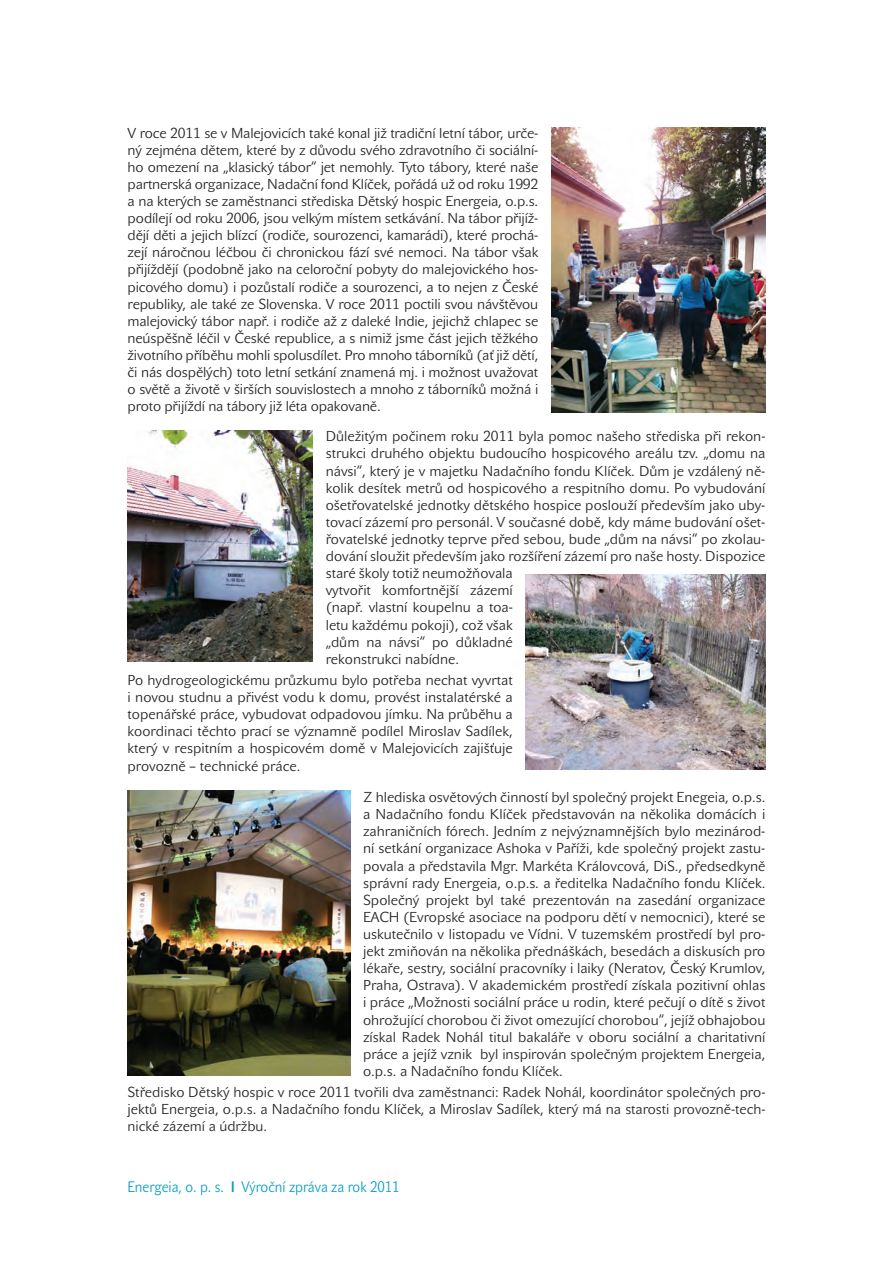
<style>
.page{position:relative;width:893px;height:1263px;background:#fff}
.page>*{position:absolute;margin:0;border:0;box-sizing:border-box;transform-origin:0 0}
.t1{font:15px "John Sans Lite Pro";color:#009cc4;scale:.9 1}
.t2{font:14.25px/17.1px "John Sans Lite Pro";color:#231f20;text-align:justify}
.t3{font:14.1px "John Sans Lite Pro";color:#231f20}
.s1{font-size:14.1px}
.s2{font-weight:700}
</style>
<div class="page">
<img style="left:551px;top:128px;width:214px;height:284px">
<img style="left:128px;top:430px;width:185px;height:232px">
<img style="left:526px;top:575px;width:239px;height:195px">
<img style="left:128px;top:790px;width:222px;height:285px">
<p class="t2" style="left:128px;top:124px;width:412px">V roce 2011 se v Malejovicích také konal již tradiční letní tábor, urče&shy;ný zejména dětem, které by z důvodu svého zdravotního či sociální&shy;ho omezení na „klasický tábor“ jet nemohly. Tyto tábory, které naše partnerská organizace, Nadační fond Klíček, pořádá už od roku 1992 a na kterých se zaměstnanci střediska Dětský hospic Energeia, o.p.s. podílejí od roku 2006, jsou velkým místem setkávání. Na tábor přijíž&shy;dějí děti a jejich blízcí (rodiče, sourozenci, kamarádi), které prochá&shy;zejí náročnou léčbou či chronickou fází své nemoci. Na tábor však přijíždějí (podobně jako na celoroční pobyty do malejovického hos&shy;picového domu) i pozůstalí rodiče a sourozenci, a to nejen z České republiky, ale také ze Slovenska. V roce 2011 poctili svou návštěvou malejovický tábor např. i rodiče až z daleké Indie, jejichž chlapec se neúspěšně léčil v České republice, a s nimiž jsme část jejich těžkého životního příběhu mohli spolusdílet. Pro mnoho táborníků (ať již dětí, či nás dospělých) toto letní setkání znamená mj. i možnost uvažovat o světě a životě v širších souvislostech a mnoho z táborníků možná i proto přijíždí na tábory již léta opakovaně.</p>
<p class="t2" style="left:326px;top:428px;width:441px;text-align:left">Důležitým počinem roku 2011 byla pomoc našeho střediska při rekon&shy;strukci druhého objektu budoucího hospicového areálu tzv. „domu na návsi“, který je v majetku Nadačního fondu Klíček. Dům je vzdálený ně&shy;kolik desítek metrů od hospicového a respitního domu. Po vybudování ošetřovatelské jednotky dětského hospice poslouží především jako uby&shy;tovací zázemí pro personál. V současné době, kdy máme budování ošet&shy;řovatelské jednotky teprve před sebou, bude „dům na návsi“ po zkolau&shy;dování sloužit především jako rozšíření zázemí pro naše hosty. Dispozice staré školy totiž neumožňovala<br>vytvořit komfortnější zázemí<br>(např. vlastní koupelnu a toa-<br>letu každému pokoji), což však<br>„dům na návsi“ po důkladné<br>rekonstrukci nabídne.</p>
<p class="t2" style="left:128px;top:672px;width:387px">Po hydrogeologickému průzkumu bylo potřeba nechat vyvrtat i novou studnu a přivést vodu k domu, provést instalatérské a topenářské práce, vybudovat odpadovou jímku. Na průběhu a koordinaci těchto prací se významně podílel Miroslav Sadílek, který v respitním a hospicovém domě v Malejovicích zajišťuje provozně – technické práce.</p>
<p class="t2" style="left:363px;top:789px;width:404px">Z hlediska osvětových činností byl společný projekt Enegeia, o.p.s. a Nadačního fondu Klíček představován na několika domácích i zahraničních fórech. Jedním z nejvýznamnějších bylo mezinárod&shy;ní setkání organizace Ashoka v Paříži, kde společný projekt zastu&shy;povala a představila Mgr. Markéta Královcová, DiS., předsedkyně správní rady Energeia, o.p.s. a ředitelka Nadačního fondu Klíček.<br>Společný projekt byl také prezentován na zasedání organizace EACH (Evropské asociace na podporu dětí v nemocnici), které se uskutečnilo v listopadu ve Vídni. V tuzemském prostředí byl pro&shy;jekt zmiňován na několika přednáškách, besedách a diskusích pro lékaře, sestry, sociální pracovníky i laiky (Neratov, Český Krumlov, Praha, Ostrava). V akademickém prostředí získala pozitivní ohlas i práce „Možnosti sociální práce u rodin, které pečují o dítě s život ohrožující chorobou či život omezující chorobou“, jejíž obhajobou získal Radek Nohál titul bakaláře v oboru sociální a charitativní práce a jejíž vznik byl inspirován společným projektem Energeia, o.p.s. a Nadačního fondu Klíček.</p>
<p class="t2" style="left:128px;top:1084px;width:639px">Středisko Dětský hospic v roce 2011 tvořili dva zaměstnanci: Radek Nohál, koordinátor společných pro&shy;jektů Energeia, o.p.s. a Nadačního fondu Klíček, a Miroslav Sadílek, který má na <span class="s1">starosti provozně-tech-</span></p>
<p class="t3" style="left:128px;top:1118px;width:141px">nické zázemí a údržbu.</p>
<p class="t1" style="left:128px;top:1178px;width:304px">Energeia, o. p. s. <span class="s2">I</span> Výroční zpráva za rok 2011</p>
</div>
